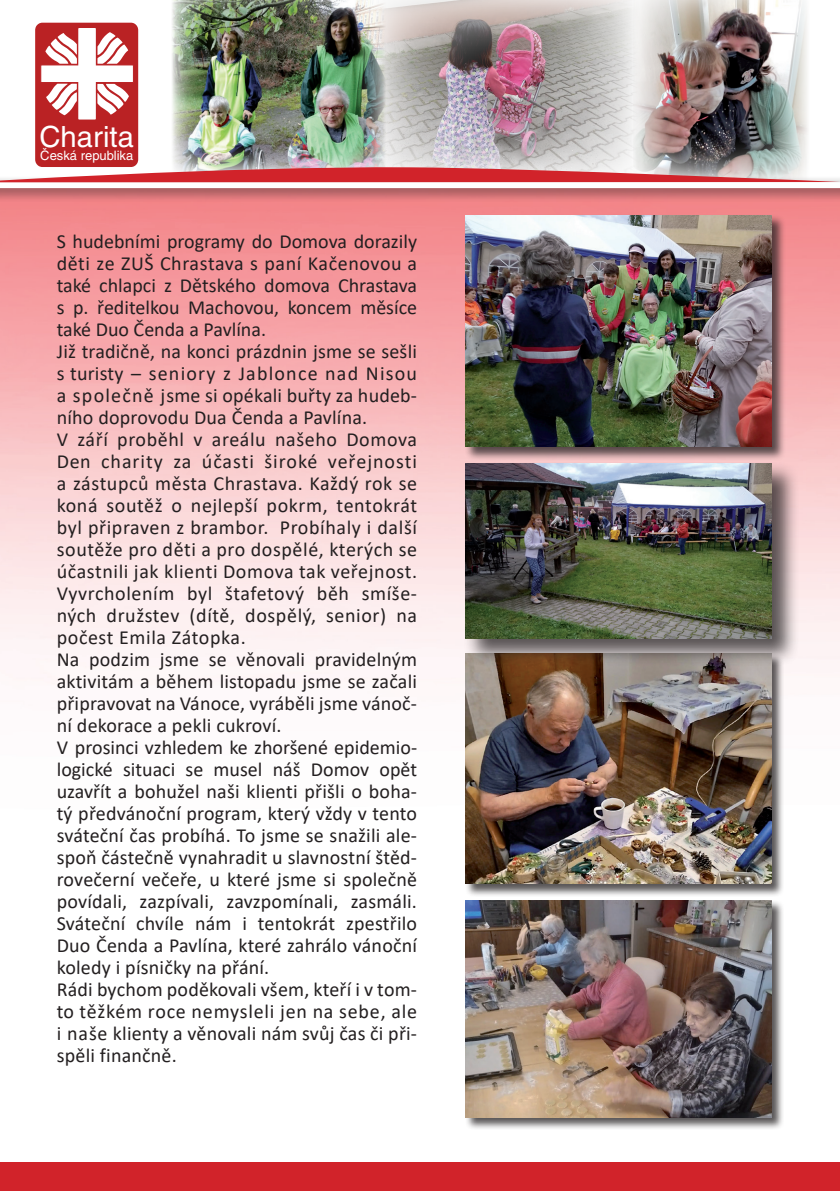
<style>
.page{position:relative;width:840px;height:1191px;background:#fff}
.page>*{position:absolute;margin:0;border:0;box-sizing:border-box;transform-origin:0 0}
.t1{font:29.2px "Helvetica CE";color:#fff}
.t2{font:20px/22px "Calibri";letter-spacing:.01em;color:#231f20}
.t3{font:13px "Helvetica CE";color:#fff}
</style>
<div class="page">
<img style="left:386px;top:0;width:247px;height:23px">
<img style="left:633px;top:0;width:174px;height:23px">
<img style="left:172px;top:0;width:214px;height:23px">
<div style="left:0;top:1162px;width:839px;height:29px;background:#d1232a"></div>
<svg style="left:839px;top:1162px;width:1px;height:29px"></svg>
<div style="left:0;top:175px;width:839px;height:28px;background:#231f20;opacity:.75"></div>
<div style="left:0;top:182px;width:839px;height:6px;background:#fff"></div>
<img style="left:0;top:23px;width:840px;height:159px">
<div style="left:465px;top:653px;width:319px;height:243px;background:#231f20;opacity:.75"></div>
<img style="left:465px;top:666px;width:306px;height:217px">
<div style="left:462px;top:461px;width:337px;height:205px;background:#231f20;opacity:.75"></div>
<img style="left:465px;top:464px;width:306px;height:174px">
<div style="left:464px;top:214px;width:321px;height:247px;background:#231f20;opacity:.75"></div>
<img style="left:465px;top:215px;width:306px;height:232px">
<div style="left:465px;top:900px;width:319px;height:231px;background:#231f20;opacity:.75"></div>
<img style="left:465px;top:900px;width:306px;height:217px">
<h1 class="t1" style="left:39px;top:119px;width:96px">Charita</h1>
<p class="t3" style="left:40px;top:148px;width:94px">Česká republika</p>
<p class="t2" style="left:57px;top:229px;width:362px">S hudebními programy do Domova dorazily děti ze ZUŠ Chrastava s paní Kačenovou a také chlapci z Dětského domova Chrastava s p. ředitelkou Machovou, koncem měsíce také Duo Čenda a Pavlína.<br>Již tradičně, na konci prázdnin jsme se sešli s turisty – seniory z Jablonce nad Nisou a společně jsme si opékali buřty za hudeb&shy;ního doprovodu Dua Čenda a Pavlína.<br>V září proběhl v areálu našeho Domova Den charity za účasti široké veřejnosti a zástupců města Chrastava. Každý rok se koná soutěž o nejlepší pokrm, tentokrát byl připraven z brambor. Probíhaly i další soutěže pro děti a pro dospělé, kterých se účastnili jak klienti Domova tak veřejnost.<br>Vyvrcholením byl štafetový běh smíše&shy;ných družstev (dítě, dospělý, senior) na počest Emila Zátopka.<br>Na podzim jsme se věnovali pravidelným aktivitám a během listopadu jsme se začali připravovat na Vánoce, vyráběli jsme vánoč&shy;ní dekorace a pekli cukroví.<br>V prosinci vzhledem ke zhoršené epidemio&shy;logické situaci se musel náš Domov opět uzavřít a bohužel naši klienti přišli o boha&shy;tý předvánoční program, který vždy v tento sváteční čas probíhá. To jsme se snažili ale&shy;spoň částečně vynahradit u slavnostní štěd&shy;rovečerní večeře, u které jsme si společně povídali, zazpívali, zavzpomínali, zasmáli.<br>Sváteční chvíle nám i tentokrát zpestřilo Duo Čenda a Pavlína, které zahrálo vánoční koledy i písničky na přání.<br>Rádi bychom poděkovali všem, kteří i v tom&shy;to těžkém roce nemysleli jen na sebe, ale i naše klienty a věnovali nám svůj čas či při&shy;spěli finančně.</p>
</div>
